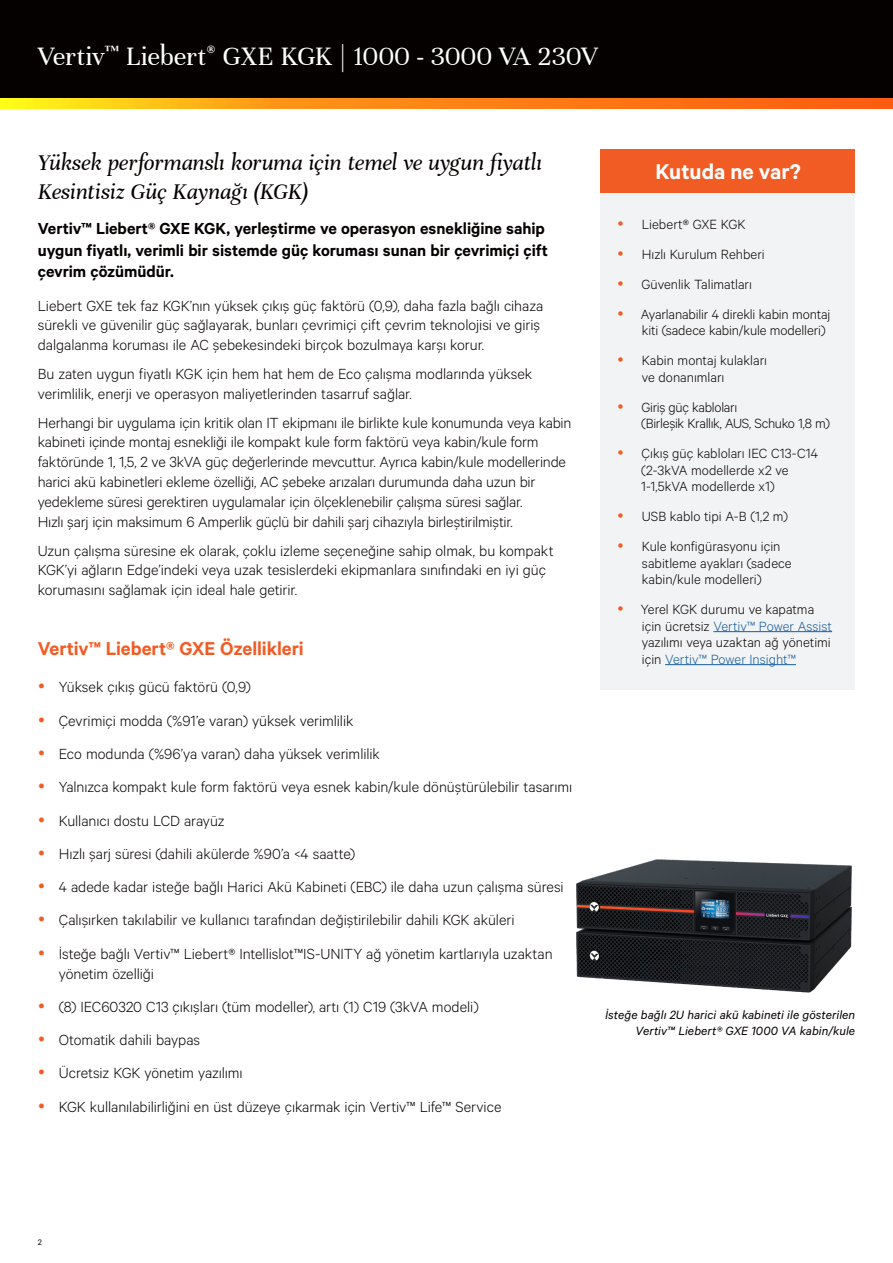
<style>
.page{position:relative;width:893px;height:1263px;background:#fff}
.page>*{position:absolute;margin:0;border:0;box-sizing:border-box;transform-origin:0 0}
.t1{font:28.5px "Unna";color:#fff}
.Vertiv_Lead-in{font:italic 24px/28.8px "Unna";letter-spacing:-.005em;color:#060101}
.Orange_Box_Heading{font:600 24px "Calibre";color:#fff}
.Vertiv_Orange_Main_Heading{font:600 21px "Calibre";letter-spacing:-.005em;color:#f15b24}
.Vertiv_Lead-in-2{font:600 18px/21.6px "Calibre";letter-spacing:-.005em;color:#060101}
.Vertiv_Body_Text{font:300 16.5px/19.8px "Calibre";letter-spacing:-.005em;color:#060101}
.t2{font:300 15px/16.5px "Calibre";letter-spacing:-.005em;color:#060101}
.Vertiv_Caption{font:italic 13.5px/16.2px "Calibre";letter-spacing:.005em;color:#060101;text-align:right}
.t3{font:9px "Calibre";color:#060101}
.s1{color:#175d9e}
</style>
<div class="page">
<div style="left:0;top:0;width:893px;height:108px;background:#060101"></div>
<svg style="left:0;top:98px;width:893px;height:11px;background:#ff9014"></svg>
<div style="left:601px;top:193px;width:254px;height:496px;background:#f2f3f4"></div>
<hr style="left:713px;top:631px;width:119px;height:1px;background:#175d9e">
<hr style="left:665px;top:664px;width:131px;height:1px;background:#175d9e">
<div style="left:601px;top:149px;width:254px;height:44px;background:#f15b24"></div>
<img style="left:576px;top:859px;width:276px;height:134px">
<h1 class="t1" style="left:38px;top:40px;width:562px">Vertiv<sup>™</sup> Liebert<sup>®</sup> GXE KGK | 1000 - 3000 VA 230V</h1>
<p class="Vertiv_Lead-in" style="left:38px;top:149px;width:506px">Yüksek performanslı koruma için temel ve uygun fiyatlı<br>Kesintisiz Güç Kaynağı (KGK)</p>
<p class="Vertiv_Lead-in-2" style="left:38px;top:217px;width:512px">Vertiv™ Liebert® GXE KGK, yerleştirme ve operasyon esnekliğine sahip uygun fiyatlı, verimli bir sistemde güç koruması sunan bir çevrimiçi çift çevrim çözümüdür.</p>
<p class="Vertiv_Body_Text" style="left:38px;top:295px;width:507px">Liebert GXE tek faz KGK’nın yüksek çıkış güç faktörü (0,9), daha fazla bağlı cihaza sürekli ve güvenilir güç sağlayarak, bunları çevrimiçi çift çevrim teknolojisi ve giriş dalgalanma koruması ile AC şebekesindeki birçok bozulmaya karşı korur.</p>
<p class="Vertiv_Body_Text" style="left:38px;top:363px;width:496px">Bu zaten uygun fiyatlı KGK için hem hat hem de Eco çalışma modlarında yüksek verimlilik, enerji ve operasyon maliyetlerinden tasarruf sağlar.</p>
<p class="Vertiv_Body_Text" style="left:38px;top:412px;width:535px">Herhangi bir uygulama için kritik olan IT ekipmanı ile birlikte kule konumunda veya kabin kabineti içinde montaj esnekliği ile kompakt kule form faktörü veya kabin/kule form faktöründe 1, 1,5, 2 ve 3kVA güç değerlerinde mevcuttur. Ayrıca kabin/kule modellerinde harici akü kabinetleri ekleme özelliği, AC şebeke arızaları durumunda daha uzun bir yedekleme süresi gerektiren uygulamalar için ölçeklenebilir çalışma süresi sağlar.<br>Hızlı şarj için maksimum 6 Amperlik güçlü bir dahili şarj cihazıyla birleştirilmiştir.</p>
<p class="Vertiv_Body_Text" style="left:38px;top:540px;width:517px">Uzun çalışma süresine ek olarak, çoklu izleme seçeneğine sahip olmak, bu kompakt<br>KGK’yi ağların Edge’indeki veya uzak tesislerdeki ekipmanlara sınıfındaki en iyi güç korumasını sağlamak için ideal hale getirir.</p>
<p class="Vertiv_Orange_Main_Heading" style="left:38px;top:635px;width:267px">Vertiv™ Liebert® GXE Özellikleri</p>
<p class="Vertiv_Body_Text" style="left:59px;top:676px;width:194px">Yüksek çıkış gücü faktörü (0,9)</p>
<p class="Vertiv_Body_Text" style="left:59px;top:710px;width:296px">Çevrimiçi modda (%91’e varan) yüksek verimlilik</p>
<p class="Vertiv_Body_Text" style="left:59px;top:743px;width:323px">Eco modunda (%96’ya varan) daha yüksek verimlilik</p>
<p class="Vertiv_Body_Text" style="left:59px;top:776px;width:515px">Yalnızca kompakt kule form faktörü veya esnek kabin/kule dönüştürülebilir tasarımı</p>
<p class="Vertiv_Body_Text" style="left:59px;top:810px;width:167px">Kullanıcı dostu LCD arayüz</p>
<p class="Vertiv_Body_Text" style="left:59px;top:843px;width:298px">Hızlı şarj süresi (dahili akülerde %90’a &lt;4 saatte)</p>
<p class="Vertiv_Body_Text" style="left:59px;top:876px;width:506px">4 adede kadar isteğe bağlı Harici Akü Kabineti (EBC) ile daha uzun çalışma süresi</p>
<p class="Vertiv_Body_Text" style="left:59px;top:910px;width:457px">Çalışırken takılabilir ve kullanıcı tarafından değiştirilebilir dahili KGK aküleri</p>
<p class="Vertiv_Body_Text" style="left:59px;top:943px;width:495px">İsteğe bağlı Vertiv™ Liebert® Intellislot™IS-UNITY ağ yönetim kartlarıyla uzaktan yönetim özelliği</p>
<p class="Vertiv_Body_Text" style="left:59px;top:996px;width:421px">(8) IEC60320 C13 çıkışları (tüm modeller), artı (1) C19 (3kVA modeli)</p>
<p class="Vertiv_Body_Text" style="left:59px;top:1029px;width:143px">Otomatik dahili baypas</p>
<p class="Vertiv_Body_Text" style="left:59px;top:1063px;width:185px">Ücretsiz KGK yönetim yazılımı</p>
<p class="Vertiv_Body_Text" style="left:59px;top:1096px;width:444px">KGK kullanılabilirliğini en üst düzeye çıkarmak için Vertiv™ Life™ Service</p>
<p class="Orange_Box_Heading" style="left:656px;top:157px;width:147px">Kutuda ne var?</p>
<p class="t2" style="left:642px;top:215px;width:105px">Liebert® GXE KGK</p>
<p class="t2" style="left:642px;top:245px;width:125px">Hızlı Kurulum Rehberi</p>
<p class="t2" style="left:641px;top:275px;width:112px">Güvenlik Talimatları</p>
<p class="t2" style="left:641px;top:305px;width:191px">Ayarlanabilir 4 direkli kabin montaj kiti (sadece kabin/kule modelleri)</p>
<p class="t2" style="left:642px;top:351px;width:127px">Kabin montaj kulakları ve donanımları</p>
<p class="t2" style="left:641px;top:398px;width:190px">Giriş güç kabloları<br>(Birleşik Krallık, AUS, Schuko 1,8 m)</p>
<p class="t2" style="left:641px;top:444px;width:179px">Çıkış güç kabloları IEC C13-C14 (2-3kVA modellerde x2 ve<br>1-1,5kVA modellerde x1)</p>
<p class="t2" style="left:642px;top:507px;width:148px">USB kablo tipi A-B (1,2 m)</p>
<p class="t2" style="left:642px;top:537px;width:151px">Kule konfigürasyonu için sabitleme ayakları (sadece kabin/kule modelleri)</p>
<p class="t2" style="left:641px;top:600px;width:193px">Yerel KGK durumu ve kapatma için ücretsiz <span class="s1">Vertiv™ Power Assist </span>yazılımı veya uzaktan ağ yönetimi için <span class="s1">Vertiv™ Power Insight™</span></p>
<p class="Vertiv_Caption" style="left:605px;top:1006px;width:251px">İsteğe bağlı 2U harici akü kabineti ile gösterilen<br>Vertiv™ Liebert® GXE 1000 VA kabin/kule</p>
<p class="t3" style="left:38px;top:1236px;width:6px">2</p>
</div>
